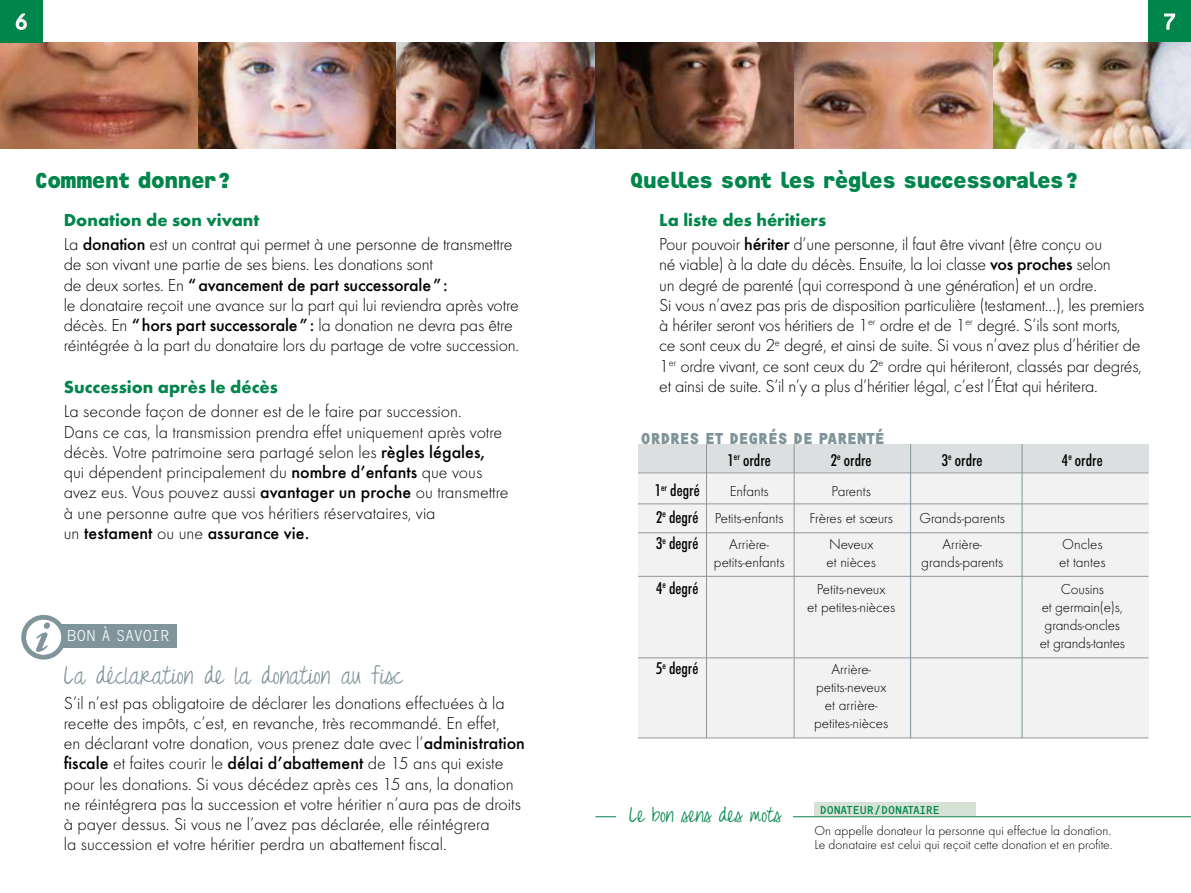
<style>
.page{position:relative;width:1191px;height:893px;background:#fff}
.page>*{position:absolute;margin:0;border:0;box-sizing:border-box;transform-origin:0 0}
.t1{font:700 22.5px "OCRF";letter-spacing:-.05em;color:#00854a}
.t2{font:22.5px "Just Realize";letter-spacing:.01em;color:#7f949b}
.t3{font:21px "OCRF";color:#fff}
.t4{font:18.75px "Just Realize";letter-spacing:.01em;color:#00854a}
.t5{font:300 18px/20.2px "Futura T";letter-spacing:-.01em;color:#000}
.t6{font:700 18px "Futura T";color:#00854a}
.t7{font:500 condensed 16.5px "Futura BT";color:#000}
.t8{font:700 16.5px "OCRF";letter-spacing:-.05em;color:#7f949b}
.t9{font:300 16.5px "OCRF";letter-spacing:-.05em;color:#fff}
.t10{font:300 15px/18px "Futura T";color:#000;text-align:center}
.t11{font:300 13.5px/14.2px "Futura T";color:#000}
.t12{font:12px "OCRF";color:#00854a}
.s1{font-weight:700;color:#00854a}
.s2{font-weight:500}
.s3{font-family:"Futura BT";font-weight:500;font-stretch:condensed;font-size:16.5px}
</style>
<div class="page">
<div style="left:1148px;top:0;width:43px;height:43px;background:#00854a"></div>
<svg style="left:1164px;top:13px;width:11px;height:17px"></svg>
<img style="left:0;top:43px;width:1191px;height:106px">
<div style="left:638px;top:444px;width:510px;height:30px;background:#dcdfe0"></div>
<div style="left:638px;top:472px;width:510px;height:266px;background:#f2f2f3"></div>
<hr style="left:706px;top:444px;width:1px;height:294px;background:#939598">
<hr style="left:793px;top:444px;width:1px;height:294px;background:#939598">
<hr style="left:638px;top:472px;width:510px;height:1px;background:#939598">
<hr style="left:638px;top:503px;width:510px;height:1px;background:#939598">
<hr style="left:638px;top:532px;width:510px;height:1px;background:#939598">
<hr style="left:638px;top:576px;width:510px;height:1px;background:#939598">
<hr style="left:638px;top:657px;width:510px;height:1px;background:#939598">
<hr style="left:638px;top:737px;width:510px;height:1px;background:#939598">
<hr style="left:910px;top:444px;width:1px;height:294px;background:#7f949b">
<hr style="left:1021px;top:444px;width:1px;height:294px;background:#7f949b">
<div style="left:59px;top:625px;width:118px;height:23px;background:#7f949b"></div>
<svg style="left:24px;top:617px;width:40px;height:40px"></svg>
<div style="left:21px;top:615px;width:45px;height:45px;border:5px solid #7f949b;border-radius:50%"></div>
<svg style="left:36px;top:622px;width:14px;height:30px"></svg>
<div style="left:814px;top:802px;width:162px;height:14px;background:#d7e2d7"></div>
<hr style="left:595px;top:816px;width:596px;height:1px;background:#00854a">
<div style="left:617px;top:799px;width:176px;height:25px;background:#fff"></div>
<div style="left:0;top:0;width:43px;height:43px;background:#00854a"></div>
<svg style="left:15px;top:13px;width:12px;height:17px"></svg>
<p class="t3" style="left:15px;top:9px;width:15px">6</p>
<p class="t1" style="left:34px;top:166px;width:197px">Comment donner?</p>
<p class="t5" style="left:64px;top:207px;width:450px;line-height:24.5px"><span class="s1">Donation de son vivant<br></span>La <span class="s2">donation</span> est un contrat qui permet à une personne de transmettre</p>
<p class="t5" style="left:64px;top:254px;width:457px">de son vivant une partie de ses biens. Les donations sont<br>de deux sortes. En <span class="s2">“avancement de part successorale”:<br></span>le donataire reçoit une avance sur la part qui lui reviendra après votre décès. En <span class="s2">“hors part successorale”:</span> la donation ne devra pas être réintégrée à la part du donataire lors du partage de votre succession.</p>
<p class="t6" style="left:64px;top:376px;width:216px">Succession après le décès</p>
<p class="t5" style="left:64px;top:401px;width:446px">La seconde façon de donner est de le faire par succession.<br>Dans ce cas, la transmission prendra effet uniquement après votre décès. Votre patrimoine sera partagé selon les <span class="s2">règles légales, </span>qui dépendent principalement du <span class="s2">nombre d’enfants</span> que vous avez eus. Vous pouvez aussi <span class="s2">avantager un proche</span> ou transmettre à une personne autre que vos héritiers réservataires, via<br>un <span class="s2">testament</span> ou une <span class="s2">assurance vie.</span></p>
<p class="t9" style="left:66px;top:626px;width:105px">BON À SAVOIR</p>
<p class="t2" style="left:64px;top:663px;width:339px">La déclaration de la donation au fisc</p>
<p class="t5" style="left:64px;top:692px;width:463px">S’il n’est pas obligatoire de déclarer les donations effectuées à la recette des impôts, c’est, en revanche, très recommandé. En effet,<br>en déclarant votre donation, vous prenez date avec l’<span class="s2">administration fiscale</span> et faites courir le <span class="s2">délai d’abattement</span> de 15 ans qui existe pour les donations. Si vous décédez après ces 15 ans, la donation ne réintégrera pas la succession et votre héritier n’aura pas de droits à payer dessus. Si vous ne l’avez pas déclarée, elle réintégrera<br>la succession et votre héritier perdra un abattement fiscal.</p>
<p class="t3" style="left:1163px;top:9px;width:15px">7</p>
<p class="t1" style="left:629px;top:166px;width:449px">Quelles sont les règles successorales?</p>
<p class="t5" style="left:659px;top:207px;width:444px;line-height:24.5px"><span class="s1">La liste des héritiers<br></span>Pour pouvoir <span class="s2">hériter</span> d’une personne, il faut être vivant (être conçu ou</p>
<p class="t5" style="left:659px;top:254px;width:486px">né viable) à la date du décès. Ensuite, la loi classe <span class="s2">vos proches</span> selon<br>un degré de parenté (qui correspond à une génération) et un ordre.<br>Si vous n’avez pas pris de disposition particulière (testament…), les premiers à hériter seront vos héritiers de 1<sup>er</sup> ordre et de 1<sup>er</sup> degré. S’ils sont morts,<br>ce sont ceux du 2<sup>e</sup> degré, et ainsi de suite. Si vous n’avez plus d’héritier de 1<sup>er</sup> ordre vivant, ce sont ceux du 2<sup>e</sup> ordre qui hériteront, classés par degrés, et ainsi de suite. S’il n’y a plus d’héritier légal, c’est l’État qui héritera.</p>
<p class="t8" style="left:640px;top:428px;width:246px">ordres et degrés de parenté</p>
<p class="t7" style="left:727px;top:450px;width:45px">1<sup>er</sup> ordre</p>
<p class="t7" style="left:831px;top:450px;width:42px">2<sup>e</sup> ordre</p>
<p class="t7" style="left:942px;top:450px;width:42px">3<sup>e</sup> ordre</p>
<p class="t7" style="left:1062px;top:450px;width:42px">4<sup>e</sup> ordre</p>
<p class="t7" style="left:654px;top:480px;width:46px">1<sup>er</sup> degré</p>
<p class="t10" style="left:729px;top:482px;width:40px">Enfants</p>
<p class="t10" style="left:831px;top:482px;width:41px">Parents</p>
<p class="t10" style="left:656px;top:509px;width:129px"><span class="s3">2</span><sup>e</sup> <span class="s3">degré</span> Petits-enfants</p>
<p class="t10" style="left:809px;top:509px;width:85px">Frères et sœurs</p>
<p class="t10" style="left:919px;top:509px;width:87px">Grands-parents</p>
<p class="t7" style="left:656px;top:533px;width:44px">3<sup>e</sup> degré</p>
<p class="t10" style="left:729px;top:535px;width:41px">Arrière-</p>
<p class="t10" style="left:829px;top:535px;width:46px">Neveux</p>
<p class="t10" style="left:942px;top:535px;width:41px">Arrière-</p>
<p class="t10" style="left:1062px;top:535px;width:42px">Oncles</p>
<p class="t10" style="left:714px;top:553px;width:72px">petits-enfants</p>
<p class="t10" style="left:826px;top:553px;width:51px">et nièces</p>
<p class="t10" style="left:921px;top:553px;width:83px">grands-parents</p>
<p class="t10" style="left:1059px;top:553px;width:48px">et tantes</p>
<p class="t7" style="left:656px;top:578px;width:44px">4<sup>e</sup> degré</p>
<p class="t10" style="left:817px;top:580px;width:70px">Petits-neveux</p>
<p class="t10" style="left:1060px;top:580px;width:45px">Cousins</p>
<p class="t10" style="left:807px;top:598px;width:89px">et petites-nièces</p>
<p class="t10" style="left:1039px;top:598px;width:87px">et germain(e)s, grands-oncles et grands-tantes</p>
<p class="t7" style="left:656px;top:658px;width:44px">5<sup>e</sup> degré</p>
<p class="t10" style="left:814px;top:660px;width:75px">Arrière&shy;petits-neveux et arrière&shy;petites-nièces</p>
<p class="t4" style="left:629px;top:804px;width:154px">Le bon sens des mots</p>
<p class="t12" style="left:819px;top:802px;width:15px">DONATEUR</p>
<p class="t12" style="left:873px;top:802px;width:15px">/DONATAIRE</p>
<p class="t11" style="left:814px;top:823px;width:300px">On appelle donateur la personne qui effectue la donation.<br>Le donataire est celui qui reçoit cette donation et en profite.</p>
</div>
